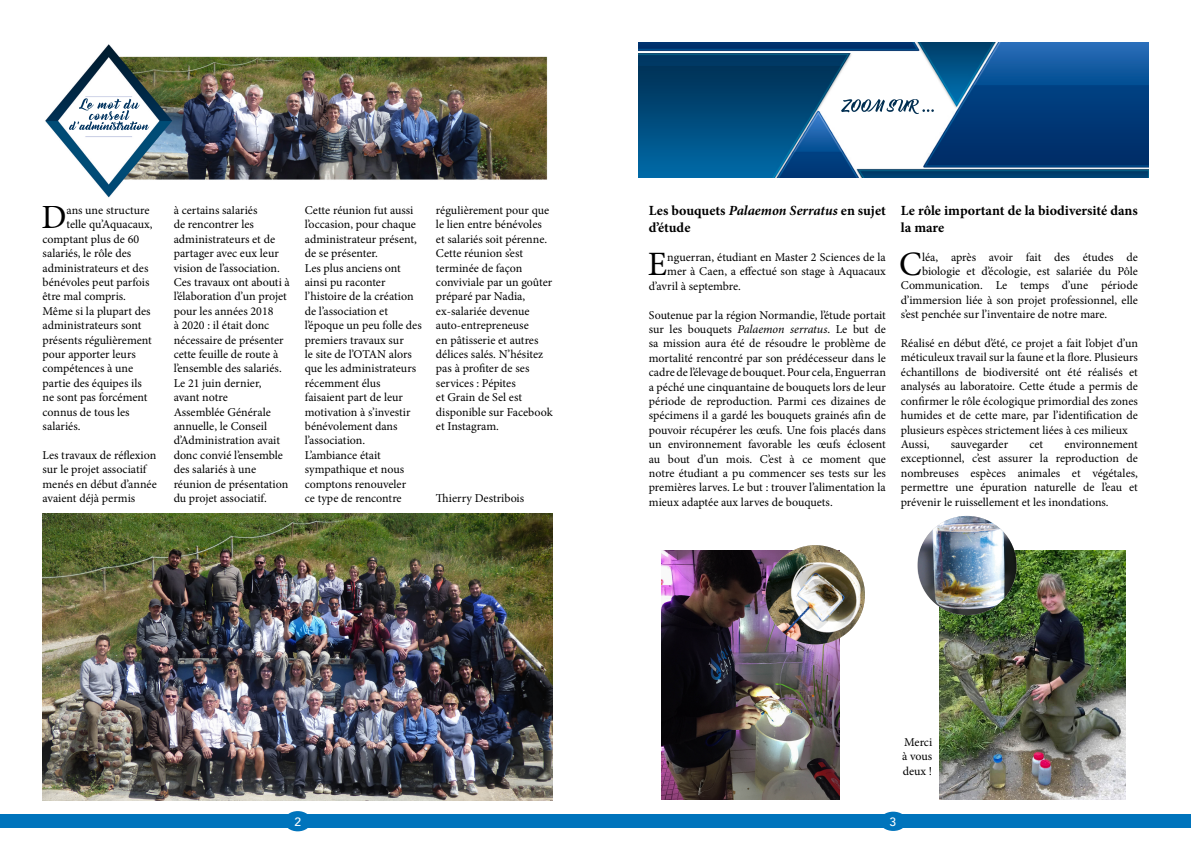
<style>
.page{position:relative;width:1191px;height:842px;background:#fff}
.page>*{position:absolute;margin:0;border:0;box-sizing:border-box;transform-origin:0 0}
.t1{font:34.2px "Minion Pro";color:#000}
.t2{font:700 14px/16.8px "Minion Pro";color:#000}
.t3{font:12px/14.4px "Minion Pro";color:#000}
.t4{font:500 12px "Avenir";color:#fff}
.s1{font-style:italic}
</style>
<div class="page">
<div style="left:596px;top:814px;width:594px;height:14px;background:#0074bc"></div>
<div style="left:0;top:814px;width:595px;height:14px;background:#0074bc"></div>
<div style="left:284px;top:811px;width:27px;height:20px;background:#0074bc;border-radius:50%"></div>
<div style="left:879px;top:812px;width:27px;height:19px;background:#0074bc;border-radius:50%"></div>
<img style="left:45px;top:44px;width:503px;height:154px">
<img style="left:43px;top:514px;width:510px;height:286px">
<img style="left:661px;top:551px;width:178px;height:249px">
<img style="left:939px;top:551px;width:186px;height:248px">
<img style="left:765px;top:545px;width:100px;height:99px;border-radius:50px">
<img style="left:917px;top:516px;width:99px;height:99px;border-radius:50px">
<img style="left:638px;top:43px;width:510px;height:134px">
<h1 class="t1" style="left:41px;top:195px;width:27px">D</h1>
<p class="t3" style="left:66px;top:203px;width:84px">ans une structure</p>
<p class="t3" style="left:66px;top:217px;width:88px">telle qu’Aquacaux,</p>
<p class="t3" style="left:43px;top:232px;width:98px">comptant plus de 60</p>
<p class="t3" style="left:43px;top:246px;width:90px">salariés, le rôle des</p>
<p class="t3" style="left:43px;top:261px;width:107px">administrateurs et des</p>
<p class="t3" style="left:43px;top:275px;width:108px">bénévoles peut parfois</p>
<p class="t3" style="left:43px;top:289px;width:85px">être mal compris.</p>
<p class="t3" style="left:43px;top:304px;width:110px">Même si la plupart des</p>
<p class="t3" style="left:43px;top:318px;width:100px">administrateurs sont</p>
<p class="t3" style="left:43px;top:333px;width:111px">présents régulièrement</p>
<p class="t3" style="left:43px;top:347px;width:95px">pour apporter leurs</p>
<p class="t3" style="left:43px;top:361px;width:92px">compétences à une</p>
<p class="t3" style="left:43px;top:376px;width:101px">partie des équipes ils</p>
<p class="t3" style="left:43px;top:390px;width:107px">ne sont pas forcément</p>
<p class="t3" style="left:43px;top:405px;width:89px">connus de tous les</p>
<p class="t3" style="left:43px;top:419px;width:40px">salariés.</p>
<p class="t3" style="left:43px;top:448px;width:116px">Les travaux de réflexion sur le projet associatif menés en début d’année avaient déjà permis</p>
<p class="t3" style="left:174px;top:203px;width:118px">à certains salariés<br>de rencontrer les administrateurs et de partager avec eux leur vision de l’association.<br>Ces travaux ont abouti à l’élaboration d’un projet pour les années 2018<br>à 2020 : il était donc nécessaire de présenter cette feuille de route à l’ensemble des salariés.<br>Le 21 juin dernier, avant notre<br>Assemblée Générale annuelle, le Conseil d’Administration avait donc convié l’ensemble des salariés à une réunion de présentation du projet associatif.</p>
<p class="t3" style="left:305px;top:203px;width:118px">Cette réunion fut aussi l’occasion, pour chaque administrateur présent, de se présenter.<br>Les plus anciens ont ainsi pu raconter l’histoire de la création de l’association et l’époque un peu folle des premiers travaux sur<br>le site de l’OTAN alors que les administrateurs récemment élus faisaient part de leur motivation à s’investir bénévolement dans l’association.<br>L’ambiance était sympathique et nous comptons renouveler<br>ce type de rencontre</p>
<p class="t3" style="left:436px;top:203px;width:118px">régulièrement pour que le lien entre bénévoles et salariés soit pérenne.<br>Cette réunion s’est terminée de façon conviviale par un goûter préparé par Nadia, ex-salariée devenue auto-entrepreneuse<br>en pâtisserie et autres délices salés. N’hésitez pas à profiter de ses services : Pépites<br>et Grain de Sel est disponible sur Facebook et Instagram.</p>
<p class="t3" style="left:436px;top:491px;width:90px">Thierry Destribois</p>
<p class="t2" style="left:649px;top:202px;width:239px">Les bouquets <span class="s1">Palaemon Serratus</span> en sujet d’étude</p>
<h1 class="t1" style="left:648px;top:241px;width:21px">E</h1>
<p class="t3" style="left:667px;top:250px;width:220px">nguerran, étudiant en Master 2 Sciences de la</p>
<p class="t3" style="left:667px;top:264px;width:220px">mer à Caen, a effectué son stage à Aquacaux</p>
<p class="t3" style="left:649px;top:279px;width:94px">d’avril à septembre.</p>
<p class="t3" style="left:649px;top:308px;width:239px;text-align:justify">Soutenue par la région Normandie, l’étude portait sur les bouquets <span class="s1">Palaemon serratus</span>. Le but de sa mission aura été de résoudre le problème de mortalité rencontré par son prédécesseur dans le cadre de l’élevage de bouquet. Pour cela, Enguerran a péché une cinquantaine de bouquets lors de leur période de reproduction. Parmi ces dizaines de spécimens il a gardé les bouquets grainés afin de pouvoir récupérer les œufs. Une fois placés dans un environnement favorable les œufs éclosent au bout d’un mois. C’est à ce moment que notre étudiant a pu commencer ses tests sur les premières larves. Le but : trouver l’alimentation la mieux adaptée aux larves de bouquets.</p>
<p class="t2" style="left:900px;top:202px;width:238px">Le rôle important de la biodiversité dans la mare</p>
<h1 class="t1" style="left:899px;top:241px;width:24px">C</h1>
<p class="t3" style="left:922px;top:250px;width:217px">léa, après avoir fait des études de</p>
<p class="t3" style="left:922px;top:264px;width:217px">biologie et d’écologie, est salariée du Pôle</p>
<p class="t3" style="left:901px;top:278px;width:239px">Communication. Le temps d’une période</p>
<p class="t3" style="left:901px;top:293px;width:238px">d’immersion liée à son projet professionnel, elle</p>
<p class="t3" style="left:901px;top:307px;width:208px">s’est penchée sur l’inventaire de notre mare.</p>
<p class="t3" style="left:901px;top:336px;width:239px">Réalisé en début d’été, ce projet a fait l’objet d’un méticuleux travail sur la faune et la flore. Plusieurs échantillons de biodiversité ont été réalisés et analysés au laboratoire. Cette étude a permis de confirmer le rôle écologique primordial des zones humides et de cette mare, par l’identification de plusieurs espèces strictement liées à ces milieux Aussi,</p>
<p class="t3" style="left:950px;top:437px;width:59px">sauvegarder</p>
<p class="t3" style="left:1029px;top:437px;width:15px">cet</p>
<p class="t3" style="left:901px;top:437px;width:239px;text-align:justify;text-indent:163px">environnement exceptionnel, c’est assurer la reproduction de nombreuses espèces animales et végétales, permettre une épuration naturelle de l’eau et prévenir le ruissellement et les inondations.</p>
<p class="t3" style="left:902px;top:735px;width:32px;text-align:justify">Merci à vous deux !</p>
<p class="t4" style="left:295px;top:811px;width:8px">2</p>
<p class="t4" style="left:889px;top:811px;width:8px">3</p>
</div>
